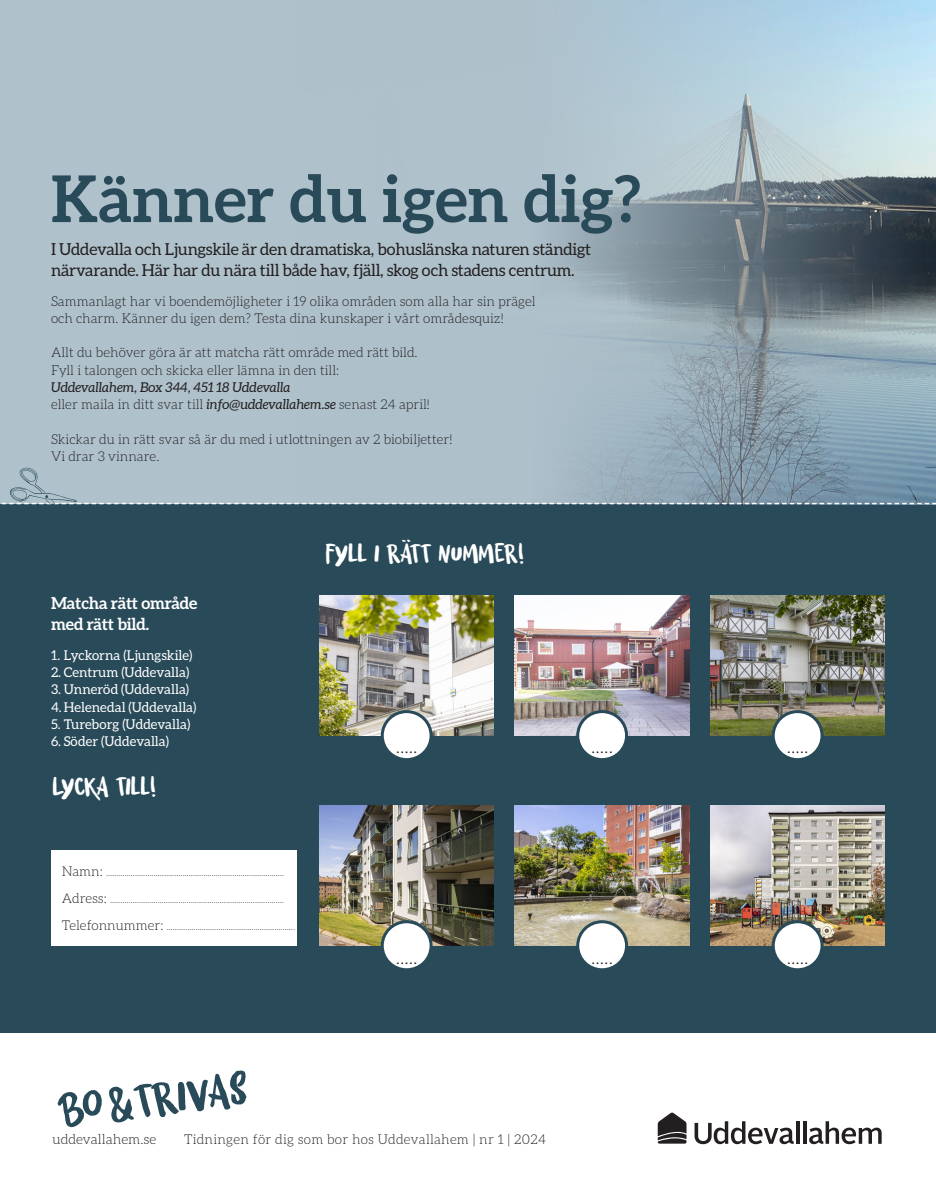
<style>
.page{position:relative;width:936px;height:1191px;background:#fff}
.page>*{position:absolute;margin:0;border:0;box-sizing:border-box;transform-origin:0 0}
.rubrik_2{font:700 64.5px "Aleo";color:#294a59}
.t1{font:49.95px "Twisted System";color:#294a59}
.citat_mm{font:28.5px "Twisted System";letter-spacing:-.025em;color:#fff}
.Brödtext{font:300 18.9px "Aleo";color:#231f20}
.ingress{font:16.5px/21px "Aleo";letter-spacing:-.015em;color:#231f20}
.ingress-2{font:700 16.5px/21px "Aleo";letter-spacing:-.015em;color:#fff}
.t2{font:300 13.8px "Aleo";color:#231f20}
.Brödtext-2{font:300 13.5px/17.2px "Aleo";color:#231f20}
.t3{font:13.5px "Aleo";color:#fff}
.Brödtext-3{font:300 13.5px "Aleo";letter-spacing:.02em;color:#231f20}
.Brödtext-4{font:300 9px "Aleo";color:#231f20}
.s1{font-weight:400;font-style:italic}
.s2{font-size:13.5px}
</style>
<div class="page">
<div style="left:0;top:0;width:935px;height:1032px;background:#294a59"></div>
<div style="left:0;top:0;width:935px;height:503px;background:#afc1cb"></div>
<img style="left:553px;top:0;width:382px;height:464px">
<svg style="left:694px;top:1121px;width:99px;height:23px"></svg>
<svg style="left:796px;top:1121px;width:3px;height:22px"></svg>
<svg style="left:803px;top:1121px;width:3px;height:22px"></svg>
<svg style="left:809px;top:1121px;width:72px;height:23px"></svg>
<svg style="left:657px;top:1112px;width:29px;height:31px"></svg>
<img style="left:319px;top:595px;width:175px;height:140px">
<img style="left:515px;top:595px;width:174px;height:140px">
<img style="left:710px;top:595px;width:174px;height:140px">
<img style="left:319px;top:805px;width:175px;height:140px">
<img style="left:515px;top:805px;width:174px;height:140px">
<img style="left:710px;top:805px;width:174px;height:140px">
<div style="left:382px;top:711px;width:49px;height:48px;background:#fff;border-radius:50%"></div>
<div style="left:381px;top:710px;width:51px;height:51px;border:3px solid #294a59;border-radius:50%"></div>
<div style="left:382px;top:921px;width:49px;height:48px;background:#fff;border-radius:50%"></div>
<div style="left:381px;top:920px;width:51px;height:51px;border:3px solid #294a59;border-radius:50%"></div>
<div style="left:577px;top:711px;width:49px;height:48px;background:#fff;border-radius:50%"></div>
<div style="left:576px;top:710px;width:52px;height:51px;border:3px solid #294a59;border-radius:50%"></div>
<div style="left:577px;top:921px;width:49px;height:48px;background:#fff;border-radius:50%"></div>
<div style="left:576px;top:920px;width:52px;height:51px;border:3px solid #294a59;border-radius:50%"></div>
<div style="left:773px;top:711px;width:49px;height:48px;background:#fff;border-radius:50%"></div>
<div style="left:771px;top:710px;width:52px;height:51px;border:3px solid #294a59;border-radius:50%"></div>
<div style="left:773px;top:921px;width:49px;height:48px;background:#fff;border-radius:50%"></div>
<div style="left:771px;top:920px;width:52px;height:51px;border:3px solid #294a59;border-radius:50%"></div>
<svg style="left:0;top:464px;width:935px;height:40px"></svg>
<div style="left:51px;top:850px;width:245px;height:96px;background:#fff"></div>
<p class="rubrik_2" style="left:51px;top:162px;width:591px">Känner du igen dig?</p>
<p class="ingress" style="left:51px;top:238px;width:541px">I Uddevalla och Ljungskile är den dramatiska, bohuslänska naturen ständigt närvarande. Här har du nära till både hav, fjäll, skog och stadens centrum.</p>
<p class="Brödtext-2" style="left:51px;top:292px;width:486px">Sammanlagt har vi boendemöjligheter i 19 olika områden som alla har sin prägel och charm. Känner du igen dem? Testa dina kunskaper i vårt områdesquiz!</p>
<p class="Brödtext-2" style="left:51px;top:344px;width:368px">Allt du behöver göra är att matcha rätt område med rätt bild.</p>
<p class="Brödtext-2" style="left:51px;top:361px;width:290px">Fyll i talongen och skicka eller lämna in den till:<br><span class="s1">Uddevallahem, Box 344, 451 18 Uddevalla</span></p>
<p class="Brödtext-2" style="left:51px;top:396px;width:380px">eller maila in ditt svar till <span class="s1">info@uddevallahem.se</span> senast 24 april!</p>
<p class="Brödtext-2" style="left:51px;top:430px;width:402px">Skickar du in rätt svar så är du med i utlottningen av 2 biobiljetter!<br>Vi drar 3 vinnare.</p>
<p class="ingress-2" style="left:51px;top:592px;width:148px">Matcha rätt område med rätt bild.</p>
<p class="t3" style="left:51px;top:647px;width:143px">1. Lyckorna (Ljungskile)</p>
<p class="t3" style="left:51px;top:664px;width:140px">2. Centrum (Uddevalla)</p>
<p class="t3" style="left:51px;top:682px;width:140px">3. Unneröd (Uddevalla)</p>
<p class="t3" style="left:51px;top:699px;width:147px">4.Helenedal (Uddevalla)</p>
<p class="t3" style="left:51px;top:716px;width:141px">5. Tureborg (Uddevalla)</p>
<p class="t3" style="left:51px;top:733px;width:119px">6. Söder (Uddevalla)</p>
<p class="citat_mm" style="left:53px;top:770px;width:105px">LYCKA TILL!</p>
<p class="Brödtext-4" style="left:62px;top:867px;width:224px"><span class="s2">Namn:</span> ......................................................................................</p>
<p class="Brödtext-4" style="left:62px;top:894px;width:224px"><span class="s2">Adress:</span> ....................................................................................</p>
<p class="Brödtext-4" style="left:62px;top:921px;width:235px"><span class="s2">Telefonnummer:</span> ..............................................................</p>
<p class="citat_mm" style="left:325px;top:537px;width:200px">FYLL I RÄTT NUMMER!</p>
<p class="Brödtext" style="left:396px;top:736px;width:23px">.....</p>
<p class="Brödtext" style="left:396px;top:947px;width:23px">.....</p>
<p class="t1" style="left:54px;top:1082px;width:194px;rotate:-7deg">BO &amp; TRIVAS</p>
<p class="Brödtext-3" style="left:184px;top:1131px;width:363px">Tidningen för dig som bor hos Uddevallahem | nr 1 | 2024</p>
<p class="t2" style="left:53px;top:1131px;width:105px">uddevallahem.se</p>
<p class="Brödtext" style="left:591px;top:736px;width:23px">.....</p>
<p class="Brödtext" style="left:591px;top:947px;width:23px">.....</p>
<p class="Brödtext" style="left:786px;top:736px;width:23px">.....</p>
<p class="Brödtext" style="left:786px;top:947px;width:23px">.....</p>
</div>
